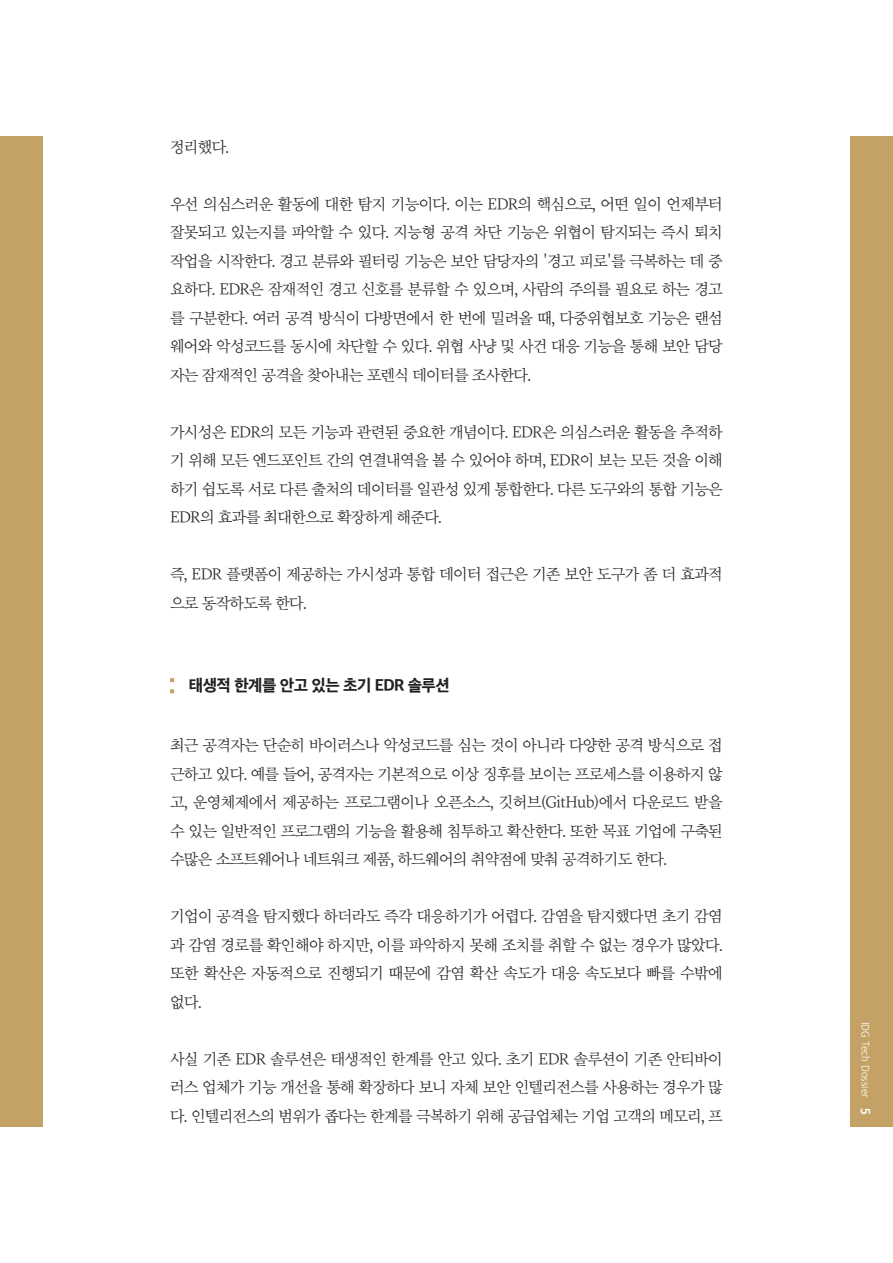
<style>
.page{position:relative;width:893px;height:1263px;background:#fff}
.page>*{position:absolute;margin:0;border:0;box-sizing:border-box;transform-origin:0 0}
.본문_명조{font:15.75px/28.5px "SD Mj Neoa Uni b Lt";letter-spacing:-.05em;color:#231f20;text-align:justify}
.중제_고딕10_5{font:15.75px "SD Gothic Neoa h Ex Bd";letter-spacing:-.03em;color:#231f20}
.t1{font:10.5px "SD Gothic Neoa c Lt";letter-spacing:.01em;color:#fff;scale:.95 1}
.s1{font-family:"SD Gothic Neoa g Bd";font-size:12.75px}
</style>
<div class="page">
<div style="left:850px;top:136px;width:43px;height:991px;background:#c4a265"></div>
<div style="left:0;top:136px;width:43px;height:991px;background:#c4a265"></div>
<svg style="left:170px;top:689px;width:4px;height:4px"></svg>
<svg style="left:170px;top:678px;width:4px;height:4px"></svg>
<p class="본문_명조" style="left:170px;top:133px;width:61px">정리했다.</p>
<p class="본문_명조" style="left:170px;top:190px;width:554px">우선 의심스러운 활동에 대한 탐지 기능이다. 이는 EDR의 핵심으로, 어떤 일이 언제부터 잘못되고 있는지를 파악할 수 있다. 지능형 공격 차단 기능은 위협이 탐지되는 즉시 퇴치 작업을 시작한다. 경고 분류와 필터링 기능은 보안 담당자의 '경고 피로'를 극복하는 데 중 요하다. EDR은 잠재적인 경고 신호를 분류할 수 있으며, 사람의 주의를 필요로 하는 경고 를 구분한다. 여러 공격 방식이 다방면에서 한 번에 밀려올 때, 다중위협보호 기능은 랜섬 웨어와 악성코드를 동시에 차단할 수 있다. 위협 사냥 및 사건 대응 기능을 통해 보안 담당 자는 잠재적인 공격을 찾아내는 포렌식 데이터를 조사한다.</p>
<p class="본문_명조" style="left:170px;top:418px;width:554px">가시성은 EDR의 모든 기능과 관련된 중요한 개념이다. EDR은 의심스러운 활동을 추적하 기 위해 모든 엔드포인트 간의 연결내역을 볼 수 있어야 하며, EDR이 보는 모든 것을 이해 하기 쉽도록 서로 다른 출처의 데이터를 일관성 있게 통합한다. 다른 도구와의 통합 기능은 EDR의 효과를 최대한으로 확장하게 해준다.</p>
<p class="본문_명조" style="left:170px;top:561px;width:554px">즉, EDR 플랫폼이 제공하는 가시성과 통합 데이터 접근은 기존 보안 도구가 좀 더 효과적 으로 동작하도록 한다.</p>
<p class="중제_고딕10_5" style="left:189px;top:677px;width:263px">태생적 한계를 안고 있는 초기 EDR 솔루션</p>
<p class="본문_명조" style="left:170px;top:732px;width:554px">최근 공격자는 단순히 바이러스나 악성코드를 심는 것이 아니라 다양한 공격 방식으로 접 근하고 있다. 예를 들어, 공격자는 기본적으로 이상 징후를 보이는 프로세스를 이용하지 않 고, 운영체제에서 제공하는 프로그램이나 오픈소스, 깃허브(GitHub)에서 다운로드 받을 수 있는 일반적인 프로그램의 기능을 활용해 침투하고 확산한다. 또한 목표 기업에 구축된 수많은 소프트웨어나 네트워크 제품, 하드웨어의 취약점에 맞춰 공격하기도 한다.</p>
<p class="본문_명조" style="left:170px;top:903px;width:554px">기업이 공격을 탐지했다 하더라도 즉각 대응하기가 어렵다. 감염을 탐지했다면 초기 감염 과 감염 경로를 확인해야 하지만, 이를 파악하지 못해 조치를 취할 수 없는 경우가 많았다. 또한 확산은 자동적으로 진행되기 때문에 감염 확산 속도가 대응 속도보다 빠를 수밖에 없다.</p>
<p class="본문_명조" style="left:170px;top:1045px;width:554px">사실 기존 EDR 솔루션은 태생적인 한계를 안고 있다. 초기 EDR 솔루션이 기존 안티바이 러스 업체가 기능 개선을 통해 확장하다 보니 자체 보안 인텔리전스를 사용하는 경우가 많 다. 인텔리전스의 범위가 좁다는 한계를 극복하기 위해 공급업체는 기업 고객의 메모리, 프</p>
<p class="t1" style="left:871px;top:1022px;width:99px;rotate:90deg">IDG Tech Dossier <span class="s1">5</span></p>
</div>
